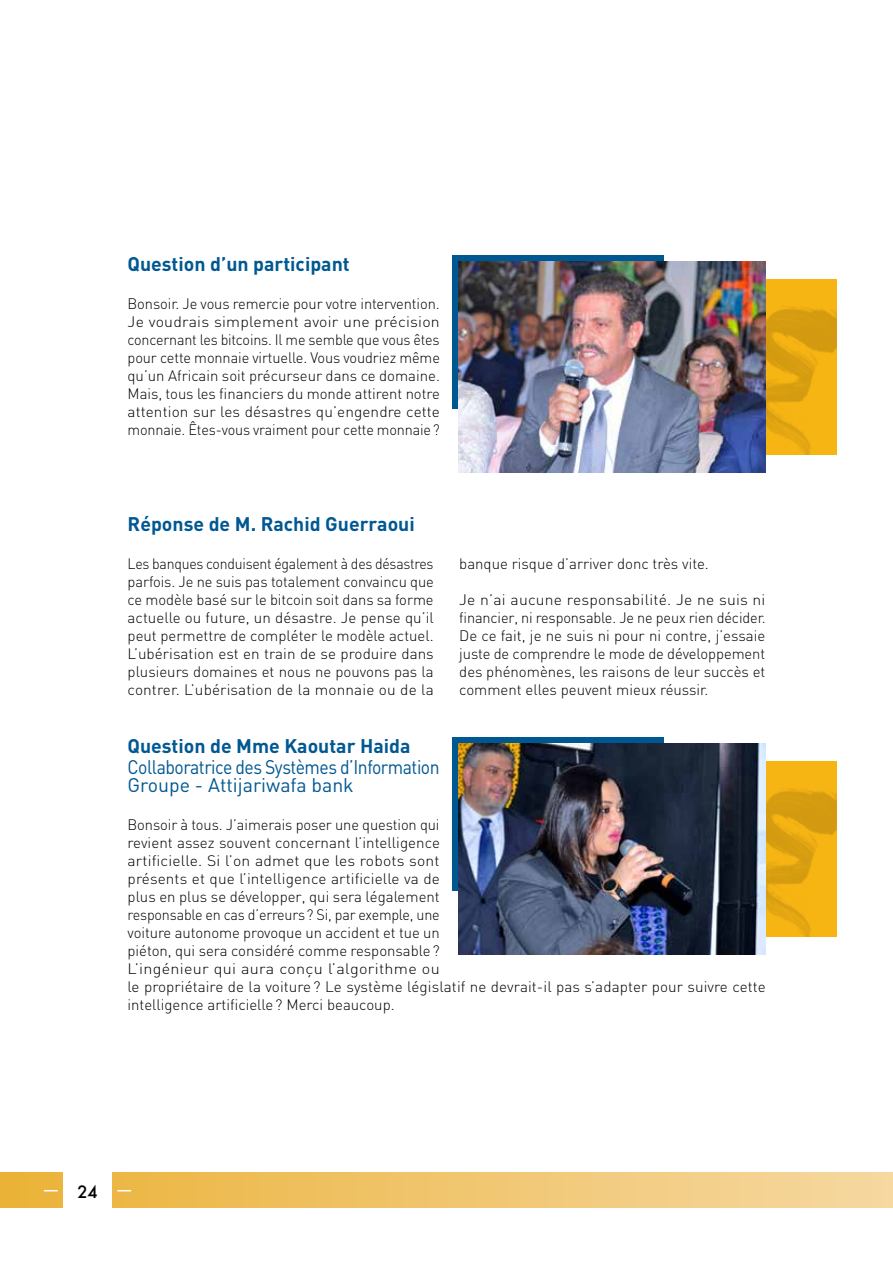
<style>
.page{position:relative;width:893px;height:1263px;background:#fff}
.page>*{position:absolute;margin:0;border:0;box-sizing:border-box;transform-origin:0 0}
.t1{font:700 19.5px "DIN";color:#005892}
.t2{font:19.5px/18px "DIN";letter-spacing:-.025em;color:#005892;scale:.9 1}
.t3{font:500 16.5px "Futura";color:#000}
.t4{font:300 15px/18px "DIN";color:#000;text-align:justify}
.t5{font:300 15px/18px "DIN";color:#000;text-align:justify;scale:.94 1}
.t6{font:300 15px/18px "DIN";color:#000;text-align:justify;scale:1.05 1}
</style>
<div class="page">
<div style="left:0;top:1172px;width:893px;height:36px;background:linear-gradient(to right,#ebb238,#f6d8a2)"></div>
<svg style="left:44px;top:1190px;width:14px;height:1px"></svg>
<svg style="left:117px;top:1190px;width:14px;height:1px"></svg>
<div style="left:64px;top:1161px;width:48px;height:59px;background:#fff"></div>
<div style="left:453px;top:255px;width:211px;height:154px;background:#005892"></div>
<img style="left:765px;top:279px;width:71px;height:176px">
<img style="left:459px;top:261px;width:306px;height:211px">
<div style="left:453px;top:737px;width:211px;height:154px;background:#005892"></div>
<img style="left:765px;top:761px;width:71px;height:176px">
<img style="left:459px;top:743px;width:306px;height:211px">
<h1 class="t1" style="left:128px;top:252px;width:224px">Question d’un participant</h1>
<p class="t4" style="left:128px;top:294px;width:314px">Bonsoir. Je vous remercie pour votre intervention.<br>Je voudrais simplement avoir une précision concernant les bitcoins. Il me semble que vous êtes pour cette monnaie virtuelle. Vous voudriez même qu’un Africain soit précurseur dans ce domaine.<br>Mais, tous les financiers du monde attirent notre attention sur les désastres qu’engendre cette monnaie. Êtes-vous vraiment pour cette monnaie?</p>
<h1 class="t1" style="left:128px;top:511px;width:289px">Réponse de M. Rachid Guerraoui</h1>
<p class="t5" style="left:128px;top:554px;width:327px">Les banques conduisent également à des désastres parfois. Je ne suis pas totalement convaincu que ce modèle basé sur le bitcoin soit dans sa forme actuelle ou future, un désastre. Je pense qu’il peut permettre de compléter le modèle actuel.<br>L’ubérisation est en train de se produire dans plusieurs domaines et nous ne pouvons pas la contrer. L’ubérisation de la monnaie ou de la</p>
<h1 class="t1" style="left:128px;top:733px;width:284px">Question de Mme Kaoutar Haida</h1>
<h1 class="t2" style="left:128px;top:758px;width:348px">Collaboratrice des Systèmes d’Information<br>Groupe - Attijariwafa bank</h1>
<p class="t4" style="left:459px;top:554px;width:251px">banque risque d’arriver donc très vite.</p>
<p class="t6" style="left:459px;top:590px;width:293px">Je n’ai aucune responsabilité. Je ne suis ni financier, ni responsable. Je ne peux rien décider.<br>De ce fait, je ne suis ni pour ni contre, j’essaie juste de comprendre le mode de développement des phénomènes, les raisons de leur succès et comment elles peuvent mieux réussir.</p>
<p class="t4" style="left:128px;top:815px;width:640px;text-align:left">Bonsoir à tous. J’aimerais poser une question qui<br>revient assez souvent concernant l’intelligence<br>artificielle. Si l’on admet que les robots sont<br>présents et que l’intelligence artificielle va de<br>plus en plus se développer, qui sera légalement<br>responsable en cas d’erreurs? Si, par exemple, une<br>voiture autonome provoque un accident et tue un<br>piéton, qui sera considéré comme responsable?<br>L’ingénieur qui aura conçu l’algorithme ou<br>le propriétaire de la voiture? Le système législatif ne devrait-il pas s’adapter pour suivre cette intelligence artificielle? Merci beaucoup.</p>
<p class="t3" style="left:77px;top:1180px;width:22px">24</p>
</div>
